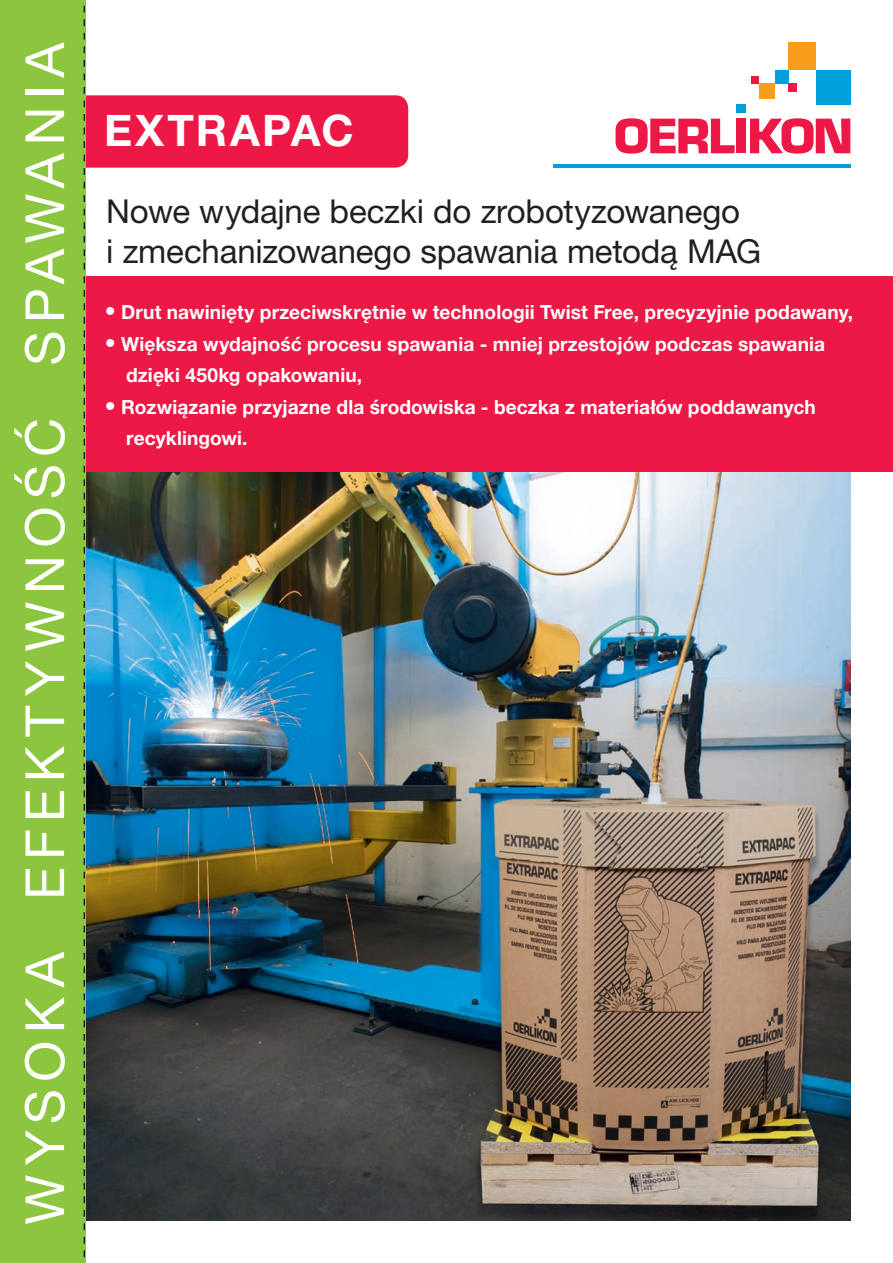
<style>
.page{position:relative;width:893px;height:1263px;background:#fff}
.page>*{position:absolute;margin:0;border:0;box-sizing:border-box;transform-origin:0 0}
.t1{font:54px "Helvetica Neue LT Pro";letter-spacing:.135em;color:#fff}
.t2{font:700 43.5px "Helvetica Neue LT Pro";letter-spacing:.05em;color:#fff}
.t3{font:33px/39.6px "Helvetica Neue LT Pro";letter-spacing:-.005em;color:#231f20}
.t4{font:700 19.5px/31.5px "Helvetica Neue LT Pro";letter-spacing:.005em;color:#fff}
.s1{font-size:22.5px}
</style>
<div class="page">
<img style="left:85px;top:472px;width:765px;height:748px">
<div style="left:79px;top:276px;width:814px;height:196px;background:#ed1845"></div>
<div style="left:64px;top:95px;width:344px;height:73px;background:#ed1845;border-radius:13px"></div>
<div style="left:0;top:0;width:85px;height:1263px;background:#8bc63e"></div>
<svg style="left:84px;top:5px;width:1px;height:1253px"></svg>
<hr style="left:553px;top:164px;width:297px;height:4px;background:#00a0da">
<svg style="left:616px;top:118px;width:119px;height:36px"></svg>
<div style="left:737px;top:119px;width:9px;height:34px;background:#ed1845"></div>
<svg style="left:750px;top:118px;width:100px;height:36px"></svg>
<div style="left:759px;top:84px;width:16px;height:15px;background:#f89c1c"></div>
<div style="left:789px;top:43px;width:27px;height:27px;background:#f89c1c"></div>
<div style="left:751px;top:76px;width:8px;height:8px;background:#ed1845"></div>
<div style="left:789px;top:84px;width:8px;height:8px;background:#ed1845"></div>
<div style="left:775px;top:70px;width:14px;height:14px;background:#00a0da"></div>
<div style="left:816px;top:70px;width:34px;height:34px;background:#00a0da"></div>
<div style="left:737px;top:104px;width:9px;height:9px;background:#00a0da"></div>
<h1 class="t1" style="left:13px;top:1225px;width:1184px;rotate:-90deg">WYSOKA EFEKTYWNOŚĆ SPAWANIA</h1>
<h2 class="t2" style="left:104px;top:103px;width:251px">EXTRAPAC</h2>
<h3 class="t3" style="left:106px;top:191px;width:656px">Nowe wydajne beczki do zrobotyzowanego<br>i zmechanizowanego spawania metodą MAG</h3>
<p class="t4" style="left:105px;top:296px;width:750px"><span class="s1">•</span> Drut nawinięty przeciwskrętnie w technologii Twist Free, precyzyjnie podawany,</p>
<p class="t4" style="left:126px;top:328px;width:700px;text-indent:-21px"><span class="s1">•</span> Większa wydajność procesu spawania - mniej przestojów podczas spawania dzięki 450kg opakowaniu,</p>
<p class="t4" style="left:126px;top:391px;width:691px;text-indent:-21px"><span class="s1">•</span> Rozwiązanie przyjazne dla środowiska - beczka z materiałów poddawanych recyklingowi.</p>
</div>
